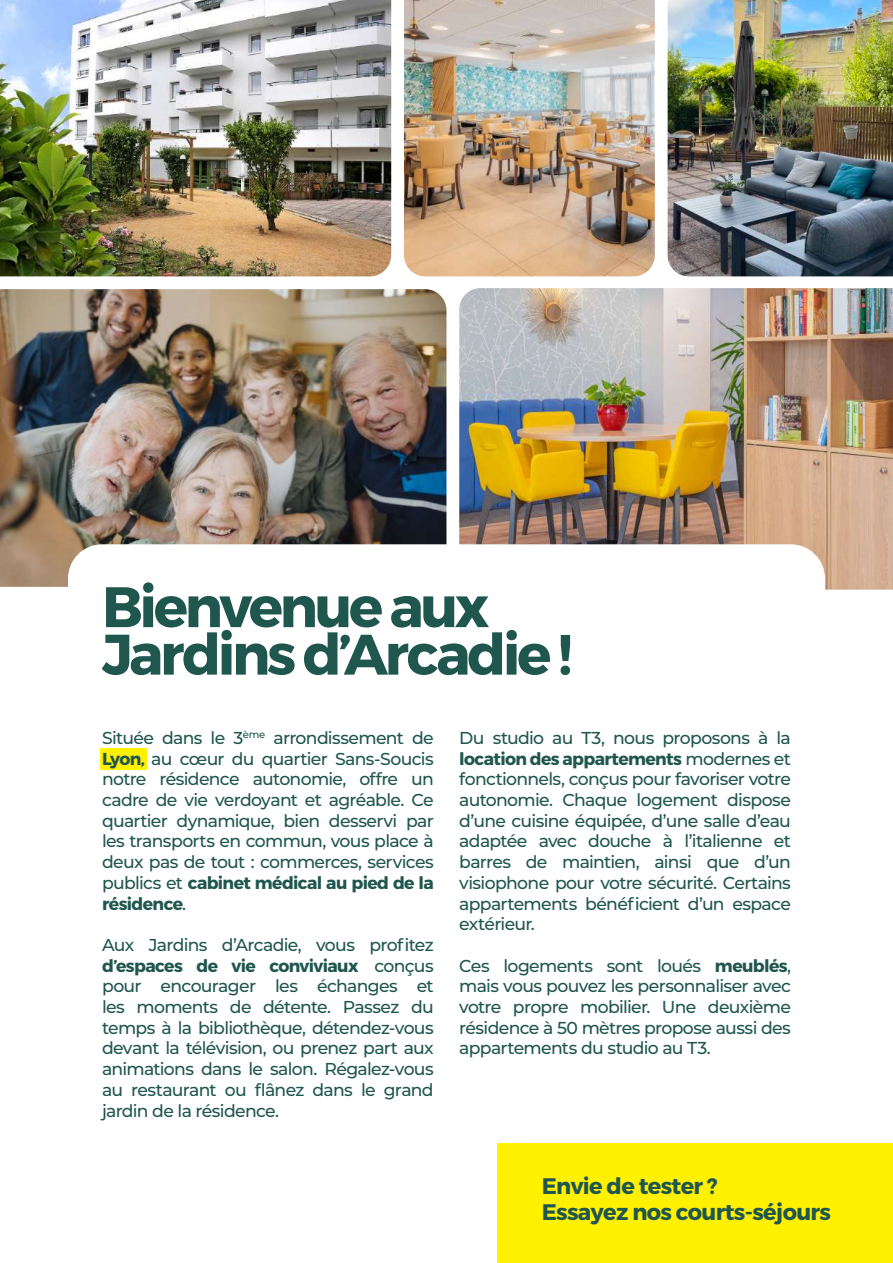
<style>
.page{position:relative;width:893px;height:1263px;background:#fff}
.page>*{position:absolute;margin:0;border:0;box-sizing:border-box;transform-origin:0 0}
.t1{font:700 57px/47.5px "Montserrat";letter-spacing:-.06em;color:#1f564e}
.t2{font:700 22.5px/26.5px "Montserrat";letter-spacing:-.03em;color:#1f564e}
.t3{font:500 17.25px/20.7px "Montserrat";letter-spacing:-.04em;color:#1f564e;text-align:justify}
.s1{font-weight:700}
</style>
<div class="page">
<img style="left:668px;top:0;width:225px;height:276px">
<img style="left:404px;top:0;width:251px;height:276px">
<img style="left:0;top:0;width:391px;height:276px">
<img style="left:0;top:289px;width:446px;height:298px">
<img style="left:459px;top:288px;width:434px;height:302px">
<div style="left:100px;top:748px;width:47px;height:22px;background:#fff101"></div>
<div style="left:68px;top:544px;width:757px;height:177px;background:#fff;border-radius:34px"></div>
<div style="left:497px;top:1144px;width:396px;height:119px;background:#fff101"></div>
<h1 class="t1" style="left:102px;top:584px;width:472px">Bienvenue aux<br>Jardins d’Arcadie !</h1>
<p class="t3" style="left:102px;top:727px;width:333px">Située dans le 3<sup>ème</sup> arrondissement de <span class="s1">Lyon,</span> au cœur du quartier Sans-Soucis notre résidence autonomie, offre un cadre de vie verdoyant et agréable. Ce quartier dynamique, bien desservi par les transports en commun, vous place à deux pas de tout : commerces, services publics et <span class="s1">cabinet médical au pied de la résidence</span>.</p>
<p class="t3" style="left:102px;top:934px;width:333px">Aux Jardins d’Arcadie, vous profitez <span class="s1">d’espaces de vie conviviaux</span> conçus pour encourager les échanges et les moments de détente. Passez du temps à la bibliothèque, détendez-vous devant la télévision, ou prenez part aux animations dans le salon. Régalez-vous au restaurant ou flânez dans le grand jardin de la résidence.</p>
<p class="t3" style="left:459px;top:727px;width:333px">Du studio au T3, nous proposons à la <span class="s1">location des appartements</span> modernes et fonctionnels, conçus pour favoriser votre autonomie. Chaque logement dispose d’une cuisine équipée, d’une salle d’eau adaptée avec douche à l’italienne et barres de maintien, ainsi que d’un visiophone pour votre sécurité. Certains appartements bénéficient d’un espace extérieur.</p>
<p class="t3" style="left:459px;top:954px;width:333px">Ces logements sont loués <span class="s1">meublés</span>, mais vous pouvez les personnaliser avec votre propre mobilier. Une deuxième résidence à 50 mètres propose aussi des appartements du studio au T3.</p>
<h2 class="t2" style="left:542px;top:1173px;width:291px">Envie de tester ?<br>Essayez nos courts-séjours</h2>
</div>
